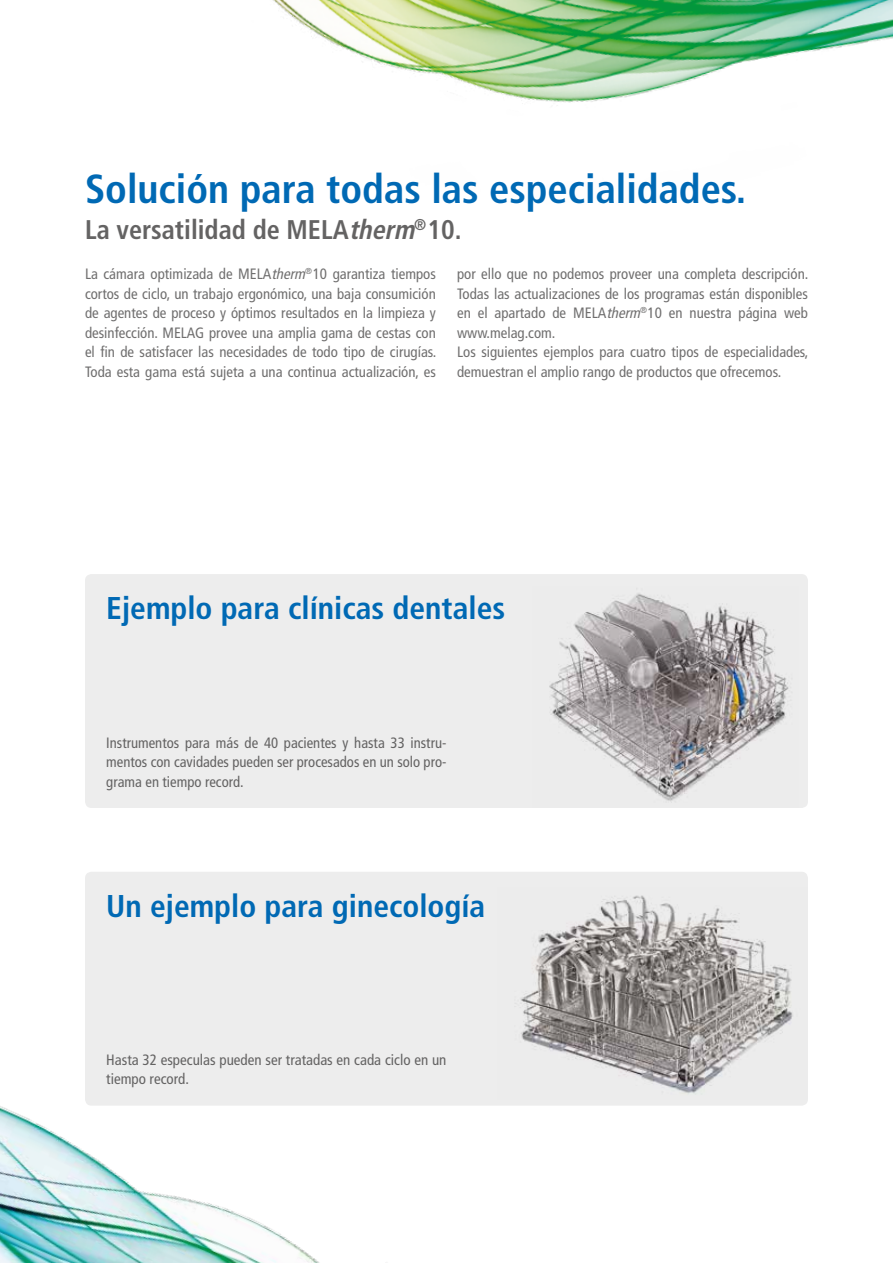
<style>
.page{position:relative;width:893px;height:1263px;background:#fff}
.page>*{position:absolute;margin:0;border:0;box-sizing:border-box;transform-origin:0 0}
.t1{font:700 condensed 40.5px "Frutiger LT Std";color:#0069b4}
.t2{font:700 condensed 31.5px "Frutiger LT Std";color:#0069b4}
.t3{font:700 condensed 27px "Frutiger LT Std";color:#646363}
.t4{font:condensed 15px/19.5px "Frutiger LT Std";color:#706f6f;text-align:justify}
.t5{font:condensed 15px/19.5px "Frutiger LT Std";color:#646363;text-align:justify}
.s1{font-style:italic}
</style>
<div class="page">
<img style="left:0;top:1106px;width:320px;height:157px">
<img style="left:273px;top:0;width:620px;height:103px">
<div style="left:85px;top:872px;width:723px;height:234px;background:#ededed;border-radius:6px"></div>
<img style="left:515px;top:895px;width:278px;height:199px">
<div style="left:85px;top:574px;width:723px;height:234px;background:#ededed;border-radius:6px"></div>
<img style="left:549px;top:593px;width:240px;height:208px">
<h1 class="t1" style="left:85px;top:165px;width:663px">Solución para todas las especialidades.</h1>
<h3 class="t3" style="left:85px;top:213px;width:378px">La versatilidad de MELA<span class="s1">therm</span><sup>®</sup>10.</h3>
<p class="t4" style="left:85px;top:264px;width:353px">La cámara optimizada de MELA<span class="s1">therm</span><sup>®</sup>10 garantiza tiempos cortos de ciclo, un trabajo ergonómico, una baja consumición de agentes de proceso y óptimos resultados en la limpieza y desinfección. MELAG provee una amplia gama de cestas con el fin de satisfacer las necesidades de todo tipo de cirugías.<br>Toda esta gama está sujeta a una continua actualización, es</p>
<p class="t4" style="left:457px;top:264px;width:353px;text-align:left">por ello que no podemos proveer una completa descripción.<br>Todas las actualizaciones de los programas están disponibles en el apartado de MELA<span class="s1">therm</span><sup>®</sup>10 en nuestra página web www.melag.com.<br>Los siguientes ejemplos para cuatro tipos de especialidades, demuestran el amplio rango de productos que ofrecemos.</p>
<h2 class="t2" style="left:106px;top:589px;width:400px">Ejemplo para clínicas dentales</h2>
<p class="t5" style="left:106px;top:733px;width:342px">Instrumentos para más de 40 pacientes y hasta 33 instru&shy;mentos con cavidades pueden ser procesados en un solo pro&shy;grama en tiempo record.</p>
<h2 class="t2" style="left:106px;top:887px;width:381px">Un ejemplo para ginecología</h2>
<p class="t5" style="left:106px;top:1050px;width:342px">Hasta 32 especulas pueden ser tratadas en cada ciclo en un tiempo record.</p>
</div>
